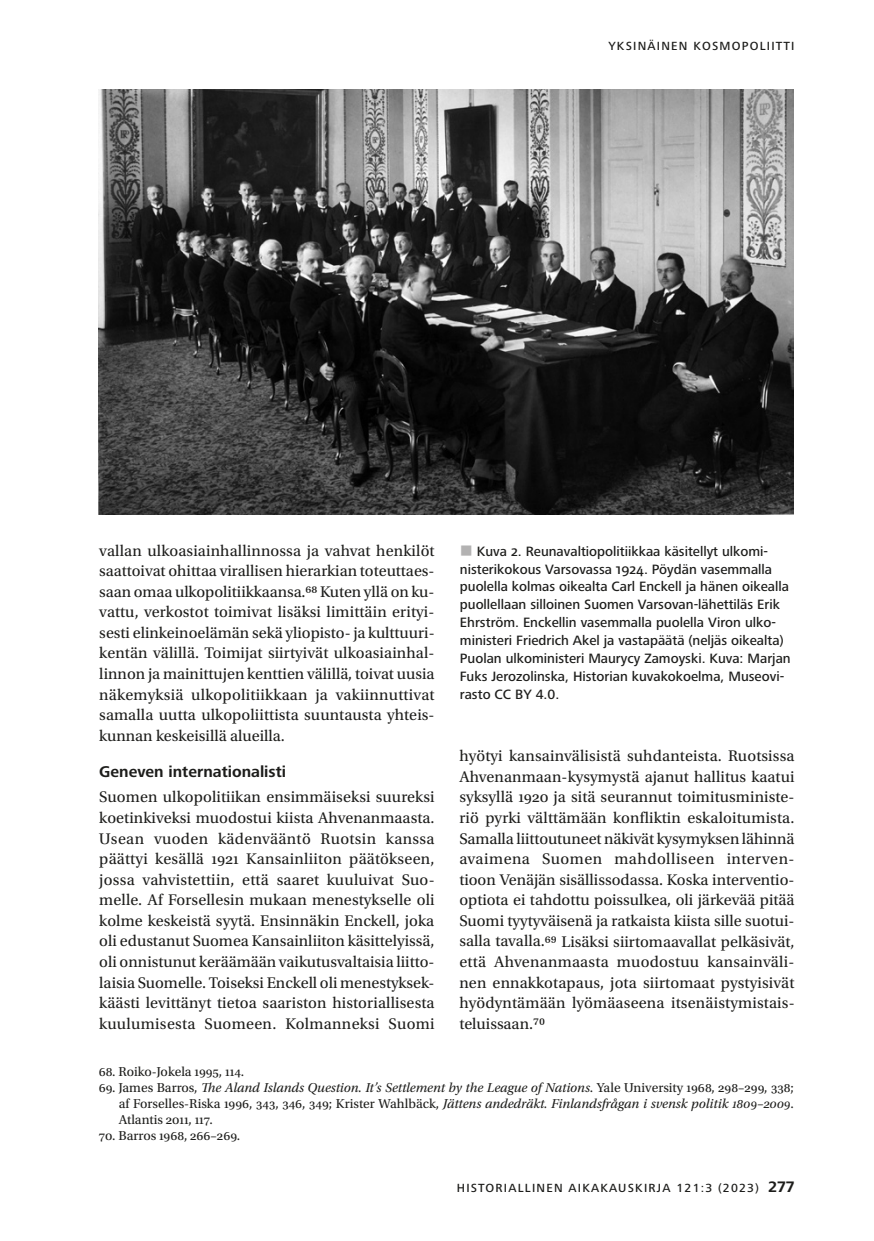
<style>
.page{position:relative;width:874px;height:1241px;background:#fff}
.page>*{position:absolute;margin:0;border:0;box-sizing:border-box;transform-origin:0 0}
.t1{font:16.1px/20.5px "Utopia Std";letter-spacing:.01em;color:#1d1d1b;text-align:justify}
.t2{font:700 16.1px "Frutiger Next Pro";color:#1d1d1b}
.t3{font:500 14px/17.8px "Frutiger Next Pro";color:#1d1d1b}
.t4{font:13.65px/16.3px "Utopia Std";color:#1d1d1b;text-align:justify}
.t5{font:500 12.25px "Frutiger Next Pro";letter-spacing:.1em;color:#1d1d1b}
.s1{font-size:16.62px}
.s2{color:#b3b2b2}
.s3{font-style:italic}
.s4{font-weight:700;font-size:15.75px}
</style>
<div class="page">
<img style="left:99px;top:89px;width:694px;height:425px">
<p class="t5" style="left:608px;top:39px;width:188px">YKSINÄINEN KOSMOPOLIITTI</p>
<p class="t1" style="left:99px;top:540px;width:336px">vallan ulkoasiainhallinnossa ja vahvat henkilöt saattoivat ohittaa virallisen hierarkian toteuttaes&shy;saan omaa ulkopolitiikkaansa.<span class="s1">68</span> Kuten yllä on ku&shy;vattu, verkostot toimivat lisäksi limittäin erityi&shy;sesti elinkeinoelämän sekä yliopisto- ja kulttuuri&shy;kentän välillä. Toimijat siirtyivät ulkoasiainhal&shy;linnon ja mainittujen kenttien välillä, toivat uusia näkemyksiä ulkopolitiikkaan ja vakiinnuttivat samalla uutta ulkopoliittista suuntausta yhteis&shy;kunnan keskeisillä alueilla.</p>
<p class="t2" style="left:99px;top:762px;width:188px">Geneven internationalisti</p>
<p class="t1" style="left:99px;top:787px;width:336px">Suomen ulkopolitiikan ensimmäiseksi suureksi koetinkiveksi muodostui kiista Ahvenanmaasta.<br>Usean vuoden kädenvääntö Ruotsin kanssa päättyi kesällä 1921 Kansainliiton päätökseen, jossa vahvistettiin, että saaret kuuluivat Suo&shy;melle. Af Forsellesin mukaan menestykselle oli kolme keskeistä syytä. Ensinnäkin Enckell, joka oli edustanut Suomea Kansainliiton käsittelyissä, oli onnistunut keräämään vaikutusvaltaisia liitto&shy;laisia Suomelle. Toiseksi Enckell oli menestyksek&shy;käästi levittänyt tietoa saariston historiallisesta kuulumisesta Suomeen. Kolmanneksi Suomi</p>
<p class="t3" style="left:459px;top:542px;width:332px"><span class="s2">■</span> Kuva 2. Reunavaltiopolitiikkaa käsitellyt ulkomi&shy;nisterikokous Varsovassa 1924. Pöydän vasemmalla puolella kolmas oikealta Carl Enckell ja hänen oikealla puollellaan silloinen Suomen Varsovan-lähettiläs Erik Ehrström. Enckellin vasemmalla puolella Viron ulko&shy;ministeri Friedrich Akel ja vastapäätä (neljäs oikealta)<br>Puolan ulkoministeri Maurycy Zamoyski. Kuva: Marjan Fuks Jerozolinska, Historian kuvakokoelma, Museovi&shy;rasto CC BY 4.0.</p>
<p class="t1" style="left:459px;top:745px;width:336px">hyötyi kansainvälisistä suhdanteista. Ruotsissa Ahvenanmaan-kysymystä ajanut hallitus kaatui syksyllä 1920 ja sitä seurannut toimitusministe&shy;riö pyrki välttämään konfliktin eskaloitumista.<br>Samalla liittoutuneet näkivät kysymyksen lähinnä avaimena Suomen mahdolliseen interven&shy;tioon Venäjän sisällissodassa. Koska interventio&shy;optiota ei tahdottu poissulkea, oli järkevää pitää Suomi tyytyväisenä ja ratkaista kiista sille suotui&shy;salla tavalla.<span class="s1">69</span> Lisäksi siirtomaavallat pelkäsivät, että Ahvenanmaasta muodostuu kansainväli&shy;nen ennakkotapaus, jota siirtomaat pystyisivät hyödyntämään lyömäaseena itsenäistymistais&shy;teluissaan.<span class="s1">70</span></p>
<p class="t4" style="left:99px;top:1063px;width:147px">68. Roiko-Jokela 1995, 114.</p>
<p class="t4" style="left:119px;top:1079px;width:676px;text-indent:-20px">69. James Barros, <span class="s3">The Aland Islands Question. It’s Settlement by the League of Nations</span>. Yale University 1968, 298–299, 338; af Forselles-Riska 1996, 343, 346, 349; Krister Wahlbäck, <span class="s3">Jättens andedräkt. Finlandsfrågan i svensk politik 1809–2009</span>.<br>Atlantis 2011, 117.</p>
<p class="t4" style="left:99px;top:1127px;width:143px">70. Barros 1968, 266–269.</p>
<p class="t5" style="left:456px;top:1180px;width:339px">HISTORIALLINEN AIKAKAUSKIRJA 121:3 (2023) <span class="s4">277</span></p>
</div>
